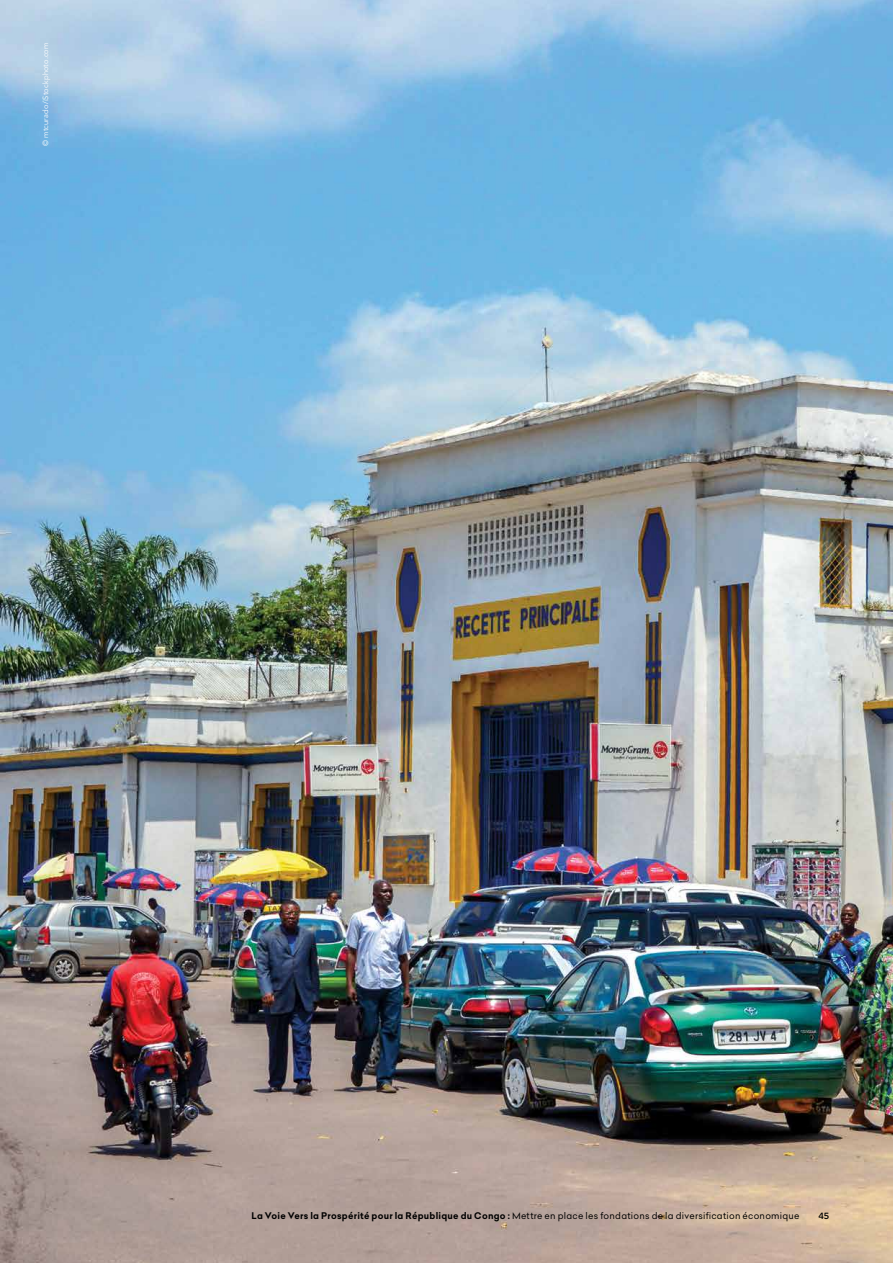
<style>
.page{position:relative;width:893px;height:1263px;background:#fff}
.page>*{position:absolute;margin:0;border:0;box-sizing:border-box;transform-origin:0 0}
.t1{font:9px "Celias";letter-spacing:.025em;color:#000}
.t2{font:500 9px "Gotham";color:#000}
.t3{font:7.5px "Avenir LT Std";letter-spacing:.025em;color:#fff}
.s1{font-weight:700}
</style>
<div class="page">
<img style="left:0;top:0;width:893px;height:1263px">
<p class="t3" style="left:41px;top:146px;width:105px;rotate:-90deg">© mtcurado/iStockphoto.com</p>
<p class="t1" style="left:251px;top:1209px;width:549px"><span class="s1">La Voie Vers la Prospérité pour la République du Congo :</span> Mettre en place les fondations de la diversification économique</p>
<p class="t2" style="left:818px;top:1210px;width:12px">45</p>
</div>
